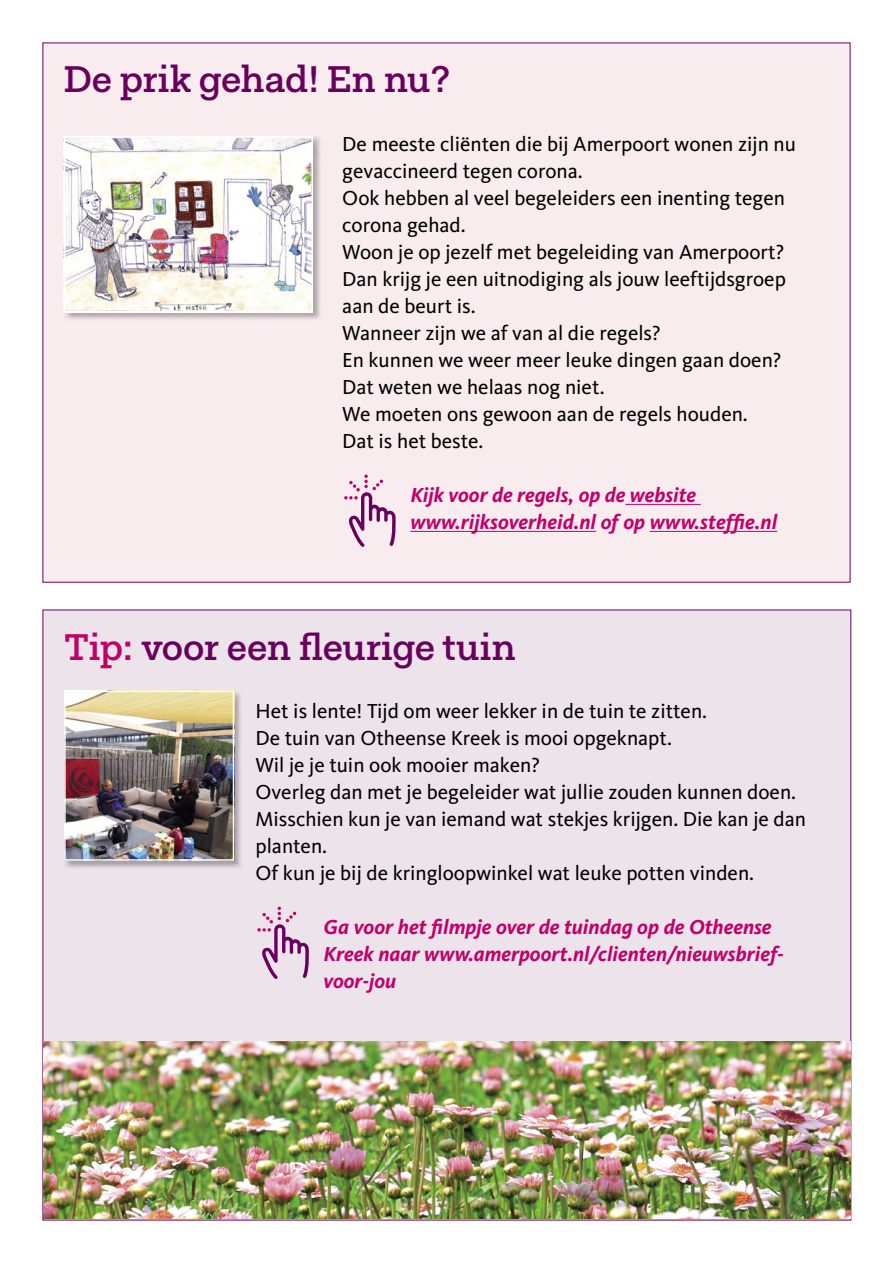
<style>
.page{position:relative;width:893px;height:1263px;background:#fff}
.page>*{position:absolute;margin:0;border:0;box-sizing:border-box;transform-origin:0 0}
.t1{font:500 37.5px "Fakt Slab Pro";letter-spacing:-.005em;color:#6a005d}
.t2{font:21px/27px "Kievit";color:#000}
.t3{font:italic 700 21px/27px "Kievit";color:#c10069}
.s1{color:#c10069}
</style>
<div class="page">
<div style="left:43px;top:43px;width:807px;height:540px;background:#f9ecee"></div>
<div style="left:43px;top:610px;width:808px;height:610px;background:#ede3ea"></div>
<hr style="left:625px;top:504px;width:76px;height:1px;background:#c10069">
<hr style="left:410px;top:531px;width:186px;height:1px;background:#c10069">
<hr style="left:650px;top:531px;width:127px;height:1px;background:#c10069">
<div style="left:64px;top:690px;width:179px;height:180px;background:#000;opacity:.3"></div>
<img style="left:67px;top:694px;width:164px;height:164px">
<div style="left:64px;top:691px;width:170px;height:170px;border:2px solid #fff"></div>
<div style="left:64px;top:136px;width:258px;height:185px;background:#000;opacity:.3"></div>
<img style="left:67px;top:139px;width:243px;height:171px">
<div style="left:64px;top:136px;width:249px;height:177px;border:2px solid #fff"></div>
<svg style="left:344px;top:475px;width:52px;height:72px"></svg>
<svg style="left:257px;top:907px;width:52px;height:72px"></svg>
<img style="left:43px;top:1042px;width:807px;height:177px">
<h1 class="t1" style="left:64px;top:55px;width:388px">De prik gehad! En nu?</h1>
<p class="t2" style="left:342px;top:130px;width:455px">De meeste cliënten die bij Amerpoort wonen zijn nu gevaccineerd tegen corona.<br>Ook hebben al veel begeleiders een inenting tegen corona gehad.<br>Woon je op jezelf met begeleiding van Amerpoort?<br>Dan krijg je een uitnodiging als jouw leeftijdsgroep aan de beurt is.<br>Wanneer zijn we af van al die regels?<br>En kunnen we weer meer leuke dingen gaan doen?<br>Dat weten we helaas nog niet.<br>We moeten ons gewoon aan de regels houden.<br>Dat is het beste.</p>
<p class="t3" style="left:410px;top:481px;width:368px">Kijk voor de regels, op de website www.rijksoverheid.nl of op www.steffie.nl</p>
<h1 class="t1" style="left:64px;top:622px;width:453px"><span class="s1">Tip:</span> voor een fleurige tuin</h1>
<p class="t2" style="left:256px;top:697px;width:552px">Het is lente! Tijd om weer lekker in de tuin te zitten.<br>De tuin van Otheense Kreek is mooi opgeknapt.<br>Wil je je tuin ook mooier maken?<br>Overleg dan met je begeleider wat jullie zouden kunnen doen.<br>Misschien kun je van iemand wat stekjes krijgen. Die kan je dan planten.<br>Of kun je bij de kringloopwinkel wat leuke potten vinden.</p>
<p class="t3" style="left:324px;top:913px;width:462px">Ga voor het filmpje over de tuindag op de Otheense<br>Kreek naar www.amerpoort.nl/clienten/nieuwsbrief&shy;voor-jou</p>
</div>
